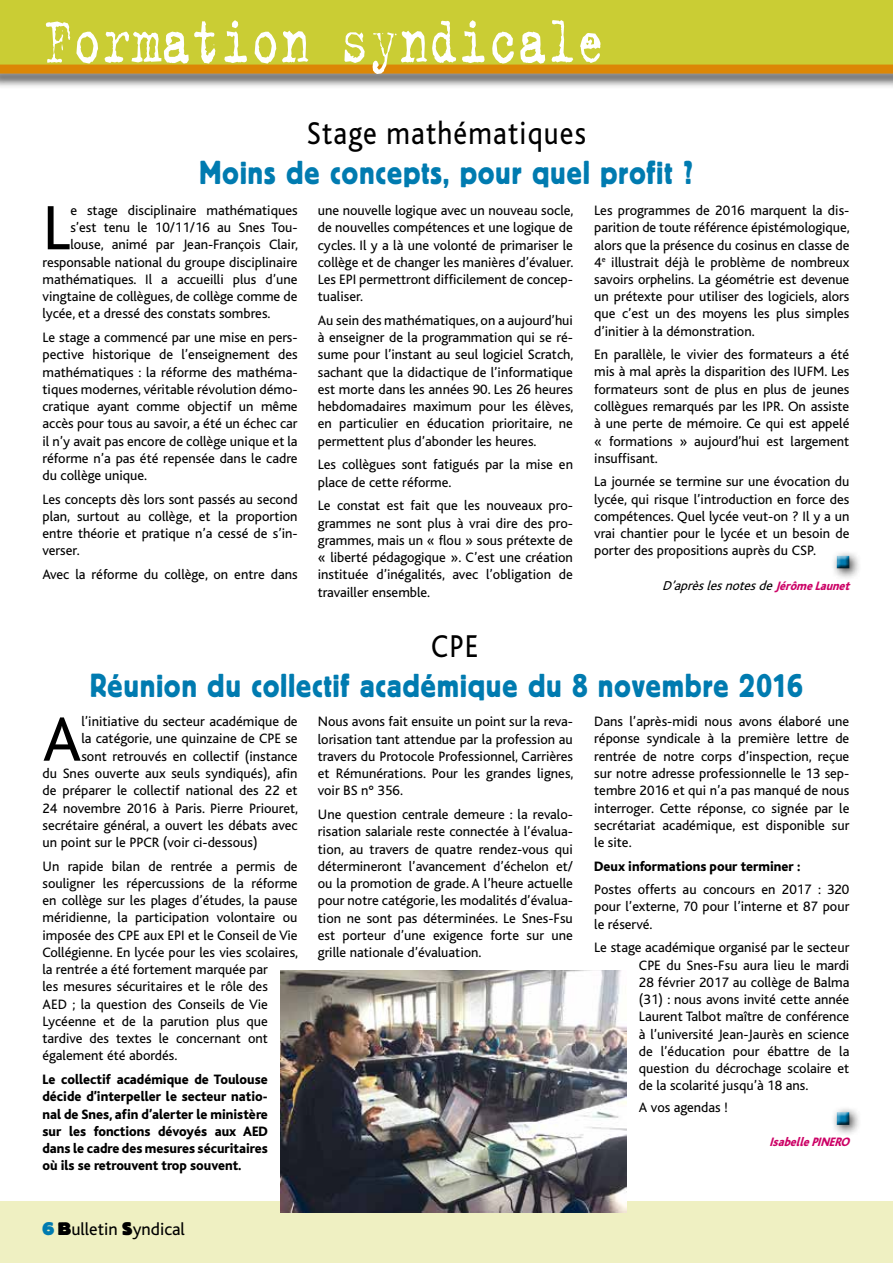
<style>
.page{position:relative;width:893px;height:1263px;background:#fff}
.page>*{position:absolute;margin:0;border:0;box-sizing:border-box;transform-origin:0 0}
.t1{font:72px "Trixie Text";color:#fff;scale:.75 1}
.t2{font:65.4px "Bliss";color:#000}
.t3{font:33px "Block BE";letter-spacing:.04em;color:#007bb0;scale:.88 1}
.t4{font:33px "Bliss";letter-spacing:.04em;color:#000;scale:.88 1}
.t5{font:18px "Bliss";color:#000}
.t6{font:14.25px/17.2px "Bliss";color:#000;text-align:justify}
.t7{font:800 14.25px/17.2px "Bliss";color:#000;text-align:justify;scale:.95 1}
.t8{font:italic 13.5px "Bliss";color:#000}
.t9{font:italic 800 12.75px "Bliss";color:#cc0266;scale:.9 1}
.s1{font-weight:800;font-size:12.75px;color:#cc0266}
.s2{font-family:"Block BE";font-weight:800;color:#007bb0}
.s3{font-family:"Block BE";font-weight:800}
</style>
<div class="page">
<div style="left:0;top:1201px;width:893px;height:62px;background:#eff0c2"></div>
<div style="left:0;top:0;width:893px;height:68px;background:#cacd34"></div>
<div style="left:0;top:64px;width:893px;height:25px;background:#000;opacity:.65"></div>
<div style="left:0;top:65px;width:893px;height:9px;background:#dc8705"></div>
<svg style="left:892px;top:64px;width:1px;height:25px"></svg>
<div style="left:831px;top:550px;width:30px;height:30px;background:#000;opacity:.75"></div>
<div style="left:836px;top:553px;width:15px;height:15px;background:#fff;opacity:.75"></div>
<div style="left:836px;top:555px;width:15px;height:15px;background:#000;opacity:.75"></div>
<div style="left:831px;top:1106px;width:30px;height:31px;background:#000;opacity:.75"></div>
<div style="left:836px;top:1110px;width:15px;height:14px;background:#fff;opacity:.75"></div>
<div style="left:836px;top:1111px;width:15px;height:15px;background:#000;opacity:.75"></div>
<img style="left:281px;top:971px;width:345px;height:241px">
<h1 class="t1" style="left:43px;top:-2px;width:754px">Formation syndicale</h1>
<h3 class="t4" style="left:307px;top:116px;width:319px">Stage mathématiques</h3>
<h3 class="t3" style="left:200px;top:154px;width:563px">Moins de concepts, pour quel profit ?</h3>
<h2 class="t2" style="left:43px;top:193px;width:29px">L</h2>
<p class="t6" style="left:70px;top:202px;width:229px">e stage disciplinaire mathématiques</p>
<p class="t6" style="left:70px;top:219px;width:229px">s’est tenu le 10/11/16 au Snes Tou-</p>
<p class="t6" style="left:70px;top:236px;width:229px">louse, animé par Jean-François Clair,</p>
<p class="t6" style="left:43px;top:254px;width:257px">responsable national du groupe disciplinaire</p>
<p class="t6" style="left:43px;top:271px;width:257px">mathématiques. Il a accueilli plus d’une</p>
<p class="t6" style="left:43px;top:288px;width:257px">vingtaine de collègues, de collège comme de</p>
<p class="t6" style="left:43px;top:305px;width:230px">lycée, et a dressé des constats sombres.</p>
<p class="t6" style="left:43px;top:329px;width:257px">Le stage a commencé par une mise en pers&shy;pective historique de l’enseignement des mathématiques : la réforme des mathéma&shy;tiques modernes, véritable révolution démo&shy;cratique ayant comme objectif un même accès pour tous au savoir, a été un échec car il n’y avait pas encore de collège unique et la réforme n’a pas été repensée dans le cadre du collège unique.</p>
<p class="t6" style="left:43px;top:491px;width:257px">Les concepts dès lors sont passés au second plan, surtout au collège, et la proportion entre théorie et pratique n’a cessé de s’in&shy;verser.</p>
<p class="t6" style="left:43px;top:566px;width:257px">Avec la réforme du collège, on entre dans</p>
<p class="t6" style="left:318px;top:202px;width:257px">une nouvelle logique avec un nouveau socle, de nouvelles compétences et une logique de cycles. Il y a là une volonté de primariser le collège et de changer les manières d’évaluer.<br>Les EPI permettront difficilement de concep&shy;tualiser.</p>
<p class="t6" style="left:318px;top:312px;width:257px">Au sein des mathématiques, on a aujourd’hui à enseigner de la programmation qui se ré&shy;sume pour l’instant au seul logiciel Scratch, sachant que la didactique de l’informatique est morte dans les années 90. Les 26 heures hebdomadaires maximum pour les élèves, en particulier en éducation prioritaire, ne permettent plus d’abonder les heures.</p>
<p class="t6" style="left:318px;top:456px;width:257px">Les collègues sont fatigués par la mise en place de cette réforme.</p>
<p class="t6" style="left:318px;top:497px;width:257px">Le constat est fait que les nouveaux pro&shy;grammes ne sont plus à vrai dire des pro&shy;grammes, mais un « flou » sous prétexte de « liberté pédagogique ». C’est une création instituée d’inégalités, avec l’obligation de travailler ensemble.</p>
<p class="t6" style="left:594px;top:202px;width:257px">Les programmes de 2016 marquent la dis&shy;parition de toute référence épistémologique, alors que la présence du cosinus en classe de 4<sup>e</sup> illustrait déjà le problème de nombreux savoirs orphelins. La géométrie est devenue un prétexte pour utiliser des logiciels, alors que c’est un des moyens les plus simples d’initier à la démonstration.</p>
<p class="t6" style="left:594px;top:346px;width:257px">En parallèle, le vivier des formateurs a été mis à mal après la disparition des IUFM. Les formateurs sont de plus en plus de jeunes collègues remarqués par les IPR. On assiste à une perte de mémoire. Ce qui est appelé « formations » aujourd’hui est largement insuffisant.</p>
<p class="t6" style="left:594px;top:473px;width:257px">La journée se termine sur une évocation du lycée, qui risque l’introduction en force des compétences. Quel lycée veut-on ? Il y a un vrai chantier pour le lycée et un besoin de porter des propositions auprès du CSP.</p>
<p class="t8" style="left:662px;top:578px;width:193px">D’aprèslesnotesde <span class="s1">JérômeLaunet</span></p>
<h3 class="t4" style="left:431px;top:629px;width:55px">CPE</h3>
<h3 class="t3" style="left:90px;top:667px;width:812px">Réunion du collectif académique du 8 novembre 2016</h3>
<h2 class="t2" style="left:43px;top:705px;width:40px">A</h2>
<p class="t6" style="left:81px;top:713px;width:218px">l’initiative du secteur académique de</p>
<p class="t6" style="left:81px;top:730px;width:218px">la catégorie, une quinzaine de CPE se</p>
<p class="t6" style="left:81px;top:748px;width:218px">sont retrouvés en collectif (instance</p>
<p class="t6" style="left:43px;top:765px;width:257px">du Snes ouverte aux seuls syndiqués), afin</p>
<p class="t6" style="left:43px;top:782px;width:257px">de préparer le collectif national des 22 et</p>
<p class="t6" style="left:43px;top:799px;width:257px">24 novembre 2016 à Paris. Pierre Priouret,</p>
<p class="t6" style="left:43px;top:817px;width:257px">secrétaire général, a ouvert les débats avec</p>
<p class="t6" style="left:43px;top:834px;width:217px">un point sur le PPCR (voir ci-dessous)</p>
<p class="t6" style="left:43px;top:858px;width:257px;text-align:left">Un rapide bilan de rentrée a permis de souligner les répercussions de la réforme en collège sur les plages d’études, la pause méridienne, la participation volontaire ou imposée des CPE aux EPI et le Conseil de Vie Collégienne. En lycée pour les vies scolaires, la rentrée a été fortement marquée par<br>les mesures sécuritaires et le rôle des<br>AED ; la question des Conseils de Vie Lycéenne et de la parution plus que tardive des textes le concernant ont également été abordés.</p>
<p class="t7" style="left:43px;top:1071px;width:239px">Le collectif académique de Toulouse décide d’interpeller le secteur natio&shy;nal de Snes, afin d’alerter le ministère sur les fonctions dévoyés aux AED dans le cadre des mesures sécuritaires où ils se retrouvent trop souvent.</p>
<p class="t5" style="left:43px;top:1220px;width:144px"><span class="s2">6</span> <span class="s3">B</span>ulletin <span class="s3">S</span>yndical</p>
<p class="t6" style="left:318px;top:713px;width:257px">Nous avons fait ensuite un point sur la reva&shy;lorisation tant attendue par la profession au travers du Protocole Professionnel, Carrières et Rémunérations. Pour les grandes lignes, voir BS n° 356.</p>
<p class="t6" style="left:318px;top:806px;width:257px">Une question centrale demeure : la revalo&shy;risation salariale reste connectée à l’évalua&shy;tion, au travers de quatre rendez-vous qui détermineront l’avancement d’échelon et/ ou la promotion de grade. A l’heure actuelle pour notre catégorie, les modalités d’évalua&shy;tion ne sont pas déterminées. Le Snes-Fsu est porteur d’une exigence forte sur une grille nationale d’évaluation.</p>
<p class="t6" style="left:594px;top:713px;width:257px">Dans l’après-midi nous avons élaboré une réponse syndicale à la première lettre de rentrée de notre corps d’inspection, reçue sur notre adresse professionnelle le 13 sep&shy;tembre 2016 et qui n’a pas manqué de nous interroger. Cette réponse, co signée par le secrétariat académique, est disponible sur le site.</p>
<p class="t7" style="left:594px;top:858px;width:219px">Deux informations pour terminer :</p>
<p class="t6" style="left:594px;top:881px;width:257px">Postes offerts au concours en 2017 : 320 pour l’externe, 70 pour l’interne et 87 pour le réservé.</p>
<p class="t6" style="left:639px;top:939px;width:212px;text-indent:-45px">Le stage académique organisé par le secteur CPE du Snes-Fsu aura lieu le mardi 28 février 2017 au collège de Balma (31) : nous avons invité cette année Laurent Talbot maître de conférence à l’université Jean-Jaurès en science de l’éducation pour ébattre de la question du décrochage scolaire et de la scolarité jusqu’à 18 ans.</p>
<p class="t6" style="left:639px;top:1099px;width:91px">A vos agendas !</p>
<p class="t9" style="left:770px;top:1135px;width:94px">IsabellePINERO</p>
</div>
